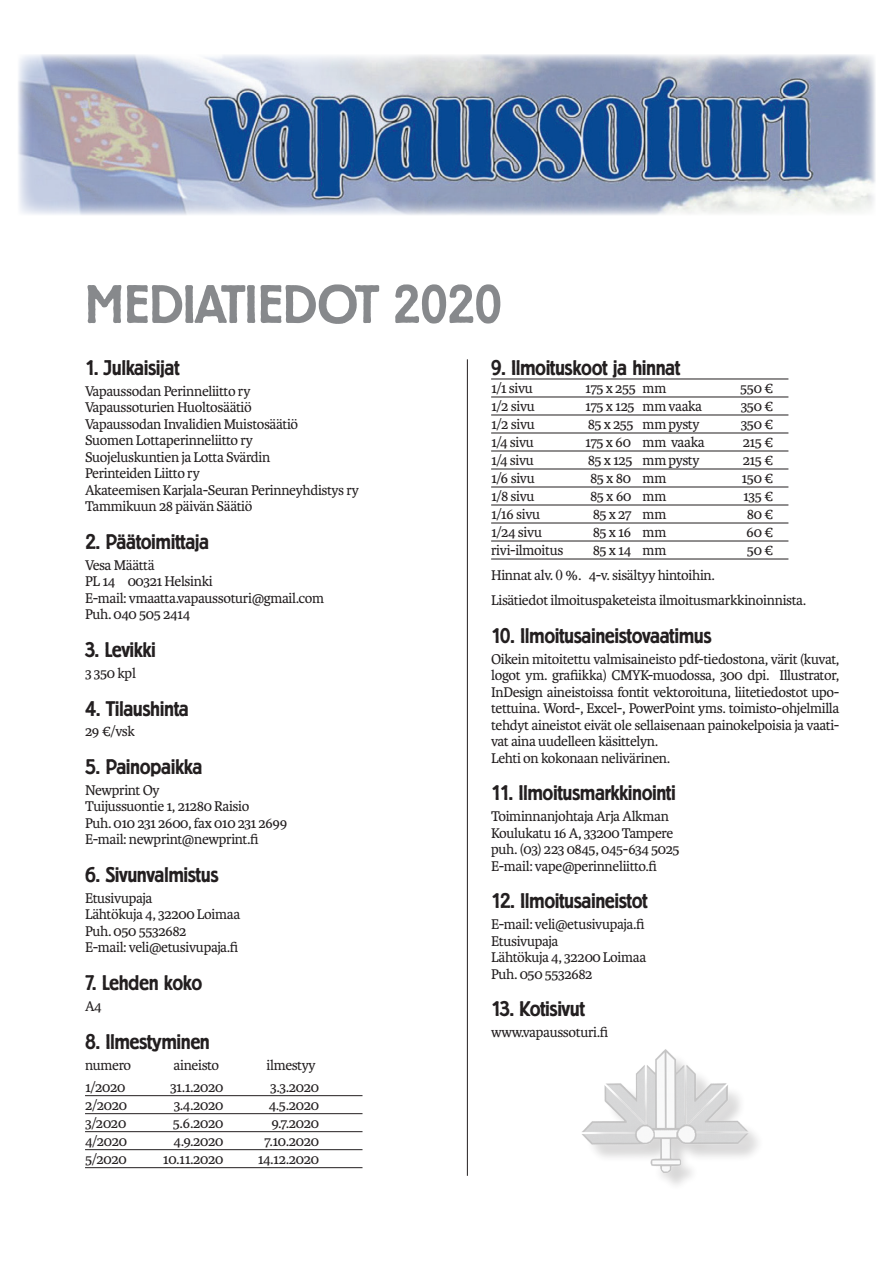
<style>
.page{position:relative;width:893px;height:1263px;background:#fff}
.page>*{position:absolute;margin:0;border:0;box-sizing:border-box;transform-origin:0 0}
.väliotsikko{font:500 53.55px "Berliner Grotesk";letter-spacing:-.005em;color:#87898c}
.väliotsikko-2{font:500 21px "Berliner Grotesk";letter-spacing:-.025em;color:#231f20}
.teksti{font:500 21px "Berliner Grotesk";letter-spacing:-.025em;color:#231f20}
.teksti-2{font:15px/16.5px "Karmina";letter-spacing:-.025em;color:#231f20;text-align:justify}
.väliotsikko-3{font:15px "Karmina";letter-spacing:-.025em;color:#231f20}
.s1{font-family:"Times New Roman"}
</style>
<div class="page">
<hr style="left:85px;top:1095px;width:277px;height:1px;background:#231f20">
<hr style="left:85px;top:1113px;width:277px;height:1px;background:#231f20">
<hr style="left:85px;top:1131px;width:277px;height:1px;background:#231f20">
<hr style="left:85px;top:1149px;width:277px;height:1px;background:#231f20">
<hr style="left:85px;top:1167px;width:277px;height:1px;background:#231f20">
<img style="left:18px;top:54px;width:857px;height:161px">
<hr style="left:491px;top:379px;width:297px;height:1px;background:#231f20">
<hr style="left:491px;top:397px;width:297px;height:1px;background:#231f20">
<hr style="left:491px;top:415px;width:297px;height:1px;background:#231f20">
<hr style="left:491px;top:433px;width:297px;height:1px;background:#231f20">
<hr style="left:491px;top:451px;width:297px;height:1px;background:#231f20">
<hr style="left:491px;top:469px;width:297px;height:1px;background:#231f20">
<hr style="left:491px;top:487px;width:297px;height:1px;background:#231f20">
<hr style="left:491px;top:505px;width:297px;height:1px;background:#231f20">
<hr style="left:491px;top:523px;width:297px;height:1px;background:#231f20">
<hr style="left:491px;top:541px;width:297px;height:1px;background:#231f20">
<hr style="left:491px;top:559px;width:297px;height:1px;background:#231f20">
<hr style="left:467px;top:359px;width:1px;height:817px;background:#231f20">
<img style="left:582px;top:1049px;width:174px;height:131px">
<p class="väliotsikko" style="left:85px;top:276px;width:419px">MEDIATIEDOT 2020</p>
<p class="teksti" style="left:491px;top:356px;width:191px">9. Ilmoituskoot ja hinnat</p>
<p class="teksti-2" style="left:491px;top:380px;width:43px">1/1 sivu</p>
<p class="teksti-2" style="left:585px;top:380px;width:83px">175 x 255 mm</p>
<p class="teksti-2" style="left:740px;top:380px;width:34px">550 €</p>
<p class="teksti-2" style="left:491px;top:398px;width:45px">1/2 sivu</p>
<p class="teksti-2" style="left:585px;top:398px;width:119px">175 x 125 mm vaaka</p>
<p class="teksti-2" style="left:741px;top:398px;width:34px">350 €</p>
<p class="teksti-2" style="left:491px;top:416px;width:45px">1/2 sivu</p>
<p class="teksti-2" style="left:588px;top:416px;width:113px">85 x 255 mm pysty</p>
<p class="teksti-2" style="left:741px;top:416px;width:34px">350 €</p>
<p class="teksti-2" style="left:491px;top:434px;width:44px">1/4 sivu</p>
<p class="teksti-2" style="left:585px;top:434px;width:121px">175 x 60 mm vaaka</p>
<p class="teksti-2" style="left:743px;top:434px;width:32px">215 €</p>
<p class="teksti-2" style="left:491px;top:452px;width:44px">1/4 sivu</p>
<p class="teksti-2" style="left:588px;top:452px;width:113px">85 x 125 mm pysty</p>
<p class="teksti-2" style="left:743px;top:452px;width:32px">215 €</p>
<p class="teksti-2" style="left:491px;top:470px;width:45px">1/6 sivu</p>
<p class="teksti-2" style="left:590px;top:470px;width:78px">85 x 80 mm</p>
<p class="teksti-2" style="left:741px;top:470px;width:33px">150 €</p>
<p class="teksti-2" style="left:491px;top:488px;width:45px">1/8 sivu</p>
<p class="teksti-2" style="left:590px;top:488px;width:78px">85 x 60 mm</p>
<p class="teksti-2" style="left:743px;top:488px;width:32px">135 €</p>
<p class="teksti-2" style="left:491px;top:506px;width:51px">1/16 sivu</p>
<p class="teksti-2" style="left:593px;top:506px;width:75px">85 x 27 mm</p>
<p class="teksti-2" style="left:747px;top:506px;width:28px">80 €</p>
<p class="teksti-2" style="left:491px;top:524px;width:52px">1/24 sivu</p>
<p class="teksti-2" style="left:593px;top:524px;width:75px">85 x 16 mm</p>
<p class="teksti-2" style="left:746px;top:524px;width:28px">60 €</p>
<p class="teksti-2" style="left:491px;top:542px;width:74px">rivi-ilmoitus</p>
<p class="teksti-2" style="left:593px;top:542px;width:75px">85 x 14 mm</p>
<p class="teksti-2" style="left:747px;top:542px;width:28px">50 €</p>
<p class="teksti-2" style="left:491px;top:567px;width:225px">Hinnat alv. <span class="s1">0</span> %. 4-v. sisältyy hintoihin.</p>
<p class="teksti-2" style="left:491px;top:592px;width:317px">Lisätiedot ilmoituspaketeista ilmoitusmarkkinoinnista.</p>
<p class="väliotsikko-2" style="left:491px;top:624px;width:222px">10. Ilmoitusaineistovaatimus</p>
<p class="teksti-2" style="left:491px;top:651px;width:350px">Oikein mitoitettu valmisaineisto pdf-tiedostona, värit (kuvat, logot ym. grafiikka) CMYK-muodossa, 300 dpi. Illustrator, InDesign aineistoissa fontit vektoroituna, liitetiedostot upo&shy;tettuina. Word-, Excel-, PowerPoint yms. toimisto-ohjelmilla tehdyt aineistot eivät ole sellaisenaan painokelpoisia ja vaati&shy;vat aina uudelleen käsittelyn.</p>
<p class="teksti-2" style="left:491px;top:750px;width:181px">Lehti on kokonaan nelivärinen.</p>
<p class="väliotsikko-2" style="left:491px;top:782px;width:186px">11. Ilmoitusmarkkinointi</p>
<p class="teksti-2" style="left:491px;top:808px;width:179px">Toiminnanjohtaja Arja Alkman</p>
<p class="teksti-2" style="left:491px;top:825px;width:184px">Koulukatu 16 A, 33200 Tampere</p>
<p class="teksti-2" style="left:491px;top:841px;width:190px">puh. (03) 223 0845, 045-634 5025</p>
<p class="teksti-2" style="left:491px;top:858px;width:167px">E-mail: vape@perinneliitto.fi</p>
<p class="väliotsikko-2" style="left:491px;top:890px;width:158px">12. Ilmoitusaineistot</p>
<p class="teksti-2" style="left:491px;top:916px;width:155px">E-mail: veli@etusivupaja.fi</p>
<p class="teksti-2" style="left:491px;top:933px;width:69px">Etusivupaja</p>
<p class="teksti-2" style="left:491px;top:949px;width:157px">Lähtökuja 4, 32200 Loimaa</p>
<p class="teksti-2" style="left:491px;top:966px;width:103px">Puh. 050 5532682</p>
<p class="väliotsikko-2" style="left:491px;top:998px;width:95px">13. Kotisivut</p>
<p class="teksti-2" style="left:491px;top:1024px;width:119px">www.vapaussoturi.fi</p>
<p class="väliotsikko-2" style="left:85px;top:356px;width:96px">1. Julkaisijat</p>
<p class="teksti-2" style="left:85px;top:383px;width:167px">Vapaussodan Perinneliitto ry</p>
<p class="teksti-2" style="left:85px;top:399px;width:168px">Vapaussoturien Huoltosäätiö</p>
<p class="teksti-2" style="left:85px;top:416px;width:215px">Vapaussodan Invalidien Muistosäätiö</p>
<p class="teksti-2" style="left:85px;top:432px;width:170px">Suomen Lottaperinneliitto ry</p>
<p class="teksti-2" style="left:85px;top:449px;width:187px">Suojeluskuntien ja Lotta Svärdin</p>
<p class="teksti-2" style="left:85px;top:465px;width:116px">Perinteiden Liitto ry</p>
<p class="teksti-2" style="left:85px;top:482px;width:275px">Akateemisen Karjala-Seuran Perinneyhdistys ry</p>
<p class="teksti-2" style="left:85px;top:498px;width:169px">Tammikuun 28 päivän Säätiö</p>
<p class="väliotsikko-2" style="left:85px;top:531px;width:126px">2. Päätoimittaja</p>
<p class="teksti-2" style="left:85px;top:557px;width:71px">Vesa Määttä</p>
<p class="teksti-2" style="left:85px;top:573px;width:129px">PL 14 00321 Helsinki</p>
<p class="teksti-2" style="left:85px;top:590px;width:241px">E-mail: vmaatta.vapaussoturi@gmail.com</p>
<p class="teksti-2" style="left:85px;top:606px;width:107px">Puh. 040 505 2414</p>
<p class="väliotsikko-2" style="left:85px;top:639px;width:72px">3. Levikki</p>
<p class="teksti-2" style="left:85px;top:665px;width:52px">3 350 kpl</p>
<p class="väliotsikko-2" style="left:85px;top:697px;width:105px">4. Tilaushinta</p>
<p class="teksti-2" style="left:85px;top:723px;width:51px">29 €/vsk</p>
<p class="väliotsikko-2" style="left:85px;top:756px;width:119px">5. Painopaikka</p>
<p class="teksti-2" style="left:85px;top:782px;width:76px">Newprint Oy</p>
<p class="teksti-2" style="left:85px;top:798px;width:166px">Tuijussuontie 1, 21280 Raisio</p>
<p class="teksti-2" style="left:85px;top:815px;width:204px">Puh. 010 231 2600, fax 010 231 2699</p>
<p class="teksti-2" style="left:85px;top:831px;width:175px">E-mail: newprint@newprint.fi</p>
<p class="väliotsikko-2" style="left:85px;top:864px;width:135px">6. Sivunvalmistus</p>
<p class="teksti-2" style="left:85px;top:890px;width:69px">Etusivupaja</p>
<p class="teksti-2" style="left:85px;top:906px;width:157px">Lähtökuja 4, 32200 Loimaa</p>
<p class="teksti-2" style="left:85px;top:923px;width:103px">Puh. 050 5532682</p>
<p class="teksti-2" style="left:85px;top:939px;width:155px">E-mail: veli@etusivupaja.fi</p>
<p class="väliotsikko-2" style="left:85px;top:972px;width:119px">7. Lehden koko</p>
<p class="teksti-2" style="left:85px;top:998px;width:18px">A4</p>
<p class="väliotsikko-2" style="left:85px;top:1030px;width:126px">8. Ilmestyminen</p>
<p class="väliotsikko-3" style="left:85px;top:1056px;width:48px">numero</p>
<p class="väliotsikko-3" style="left:174px;top:1056px;width:47px">aineisto</p>
<p class="väliotsikko-3" style="left:267px;top:1056px;width:51px">ilmestyy</p>
<p class="teksti-2" style="left:85px;top:1079px;width:42px">1/2020</p>
<p class="teksti-2" style="left:170px;top:1079px;width:55px">31.1.2020</p>
<p class="teksti-2" style="left:270px;top:1079px;width:50px">3.3.2020</p>
<p class="teksti-2" style="left:85px;top:1097px;width:43px">2/2020</p>
<p class="teksti-2" style="left:174px;top:1097px;width:51px">3.4.2020</p>
<p class="teksti-2" style="left:269px;top:1097px;width:52px">4.5.2020</p>
<p class="teksti-2" style="left:85px;top:1115px;width:43px">3/2020</p>
<p class="teksti-2" style="left:173px;top:1115px;width:52px">5.6.2020</p>
<p class="teksti-2" style="left:271px;top:1115px;width:50px">9.7.2020</p>
<p class="teksti-2" style="left:85px;top:1133px;width:44px">4/2020</p>
<p class="teksti-2" style="left:174px;top:1133px;width:51px">4.9.2020</p>
<p class="teksti-2" style="left:264px;top:1133px;width:56px">7.10.2020</p>
<p class="teksti-2" style="left:85px;top:1151px;width:43px">5/2020</p>
<p class="teksti-2" style="left:163px;top:1151px;width:62px">10.11.2020</p>
<p class="teksti-2" style="left:258px;top:1151px;width:63px">14.12.2020</p>
</div>
